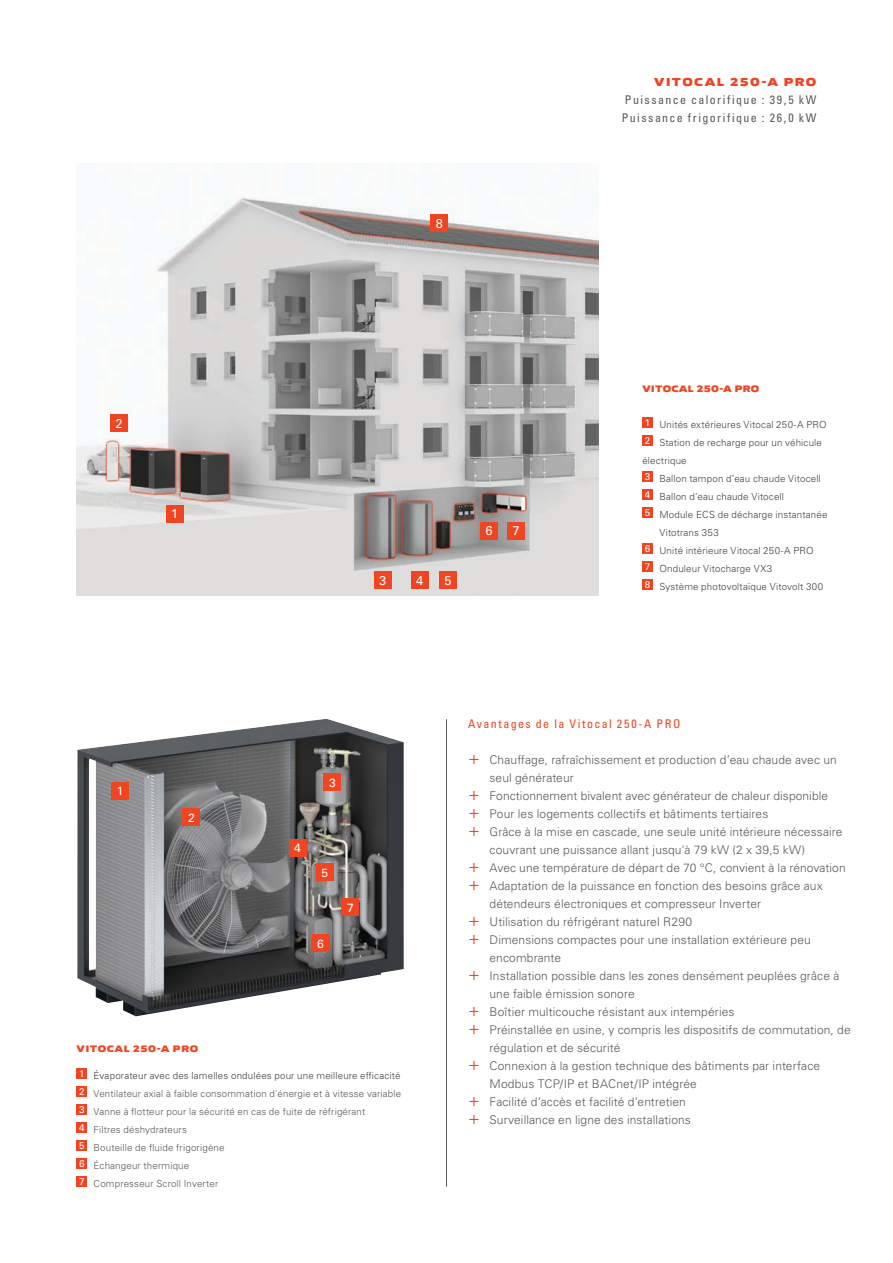
<style>
.page{position:relative;width:893px;height:1263px;background:#fff}
.page>*{position:absolute;margin:0;border:0;box-sizing:border-box;transform-origin:0 0}
.Beschriftung_Kästche{font:12.75px "Univers LTCYR 55 Roman";color:#fff}
.t1{font:300 12px/18px "Univers LTCYR 45";letter-spacing:.01em;color:#58595b}
.Copy___Univers_Light{font:condensed 12px "Univers LTCYR 57";letter-spacing:.12em;color:#58595b}
.Kopfzeile___Univers{font:condensed 12px "Univers LTCYR 57";letter-spacing:.12em;color:#ef4523}
.Pagina_Produkte___Vi{font:700 12px "Viessmann Wide";letter-spacing:.11em;color:#ef4523}
.Beschriftung_Kästche-2{font:12px "Univers LTCYR 55 Roman";color:#fff}
.Produktschnitt_Besch{font:300 9.75px/18px "Univers LTCYR 45";letter-spacing:.015em;color:#414142}
.Produktschnitt_Besch-2{font:300 9.75px "Univers LTCYR 45";letter-spacing:.015em;color:#58595b}
.Produktschnitt_Besch-3{font:700 9.75px "Viessmann Wide";letter-spacing:.03em;color:#ef4523}
.Beschriftung_Kästche-3{font:9.75px "Univers LTCYR 55 Roman";color:#fff}
.Produktschnitt_Besch-4{font:9.75px "Univers LTCYR 55 Roman";color:#fff}
.s1{font-size:18px;color:#ef4523}
</style>
<div class="page">
<img style="left:77px;top:719px;width:327px;height:297px">
<img style="left:77px;top:197px;width:522px;height:399px">
<div style="left:166px;top:505px;width:17px;height:17px;background:#ef4523"></div>
<div style="left:111px;top:415px;width:17px;height:17px;background:#ef4523"></div>
<div style="left:374px;top:572px;width:17px;height:17px;background:#ef4523"></div>
<div style="left:411px;top:572px;width:17px;height:17px;background:#ef4523"></div>
<div style="left:439px;top:572px;width:17px;height:17px;background:#ef4523"></div>
<div style="left:480px;top:522px;width:17px;height:17px;background:#ef4523"></div>
<div style="left:507px;top:522px;width:17px;height:17px;background:#ef4523"></div>
<div style="left:431px;top:215px;width:17px;height:17px;background:#ef4523"></div>
<div style="left:642px;top:418px;width:11px;height:10px;background:#ef4523"></div>
<div style="left:642px;top:436px;width:11px;height:10px;background:#ef4523"></div>
<div style="left:642px;top:472px;width:11px;height:10px;background:#ef4523"></div>
<div style="left:642px;top:490px;width:11px;height:10px;background:#ef4523"></div>
<div style="left:642px;top:508px;width:11px;height:10px;background:#ef4523"></div>
<div style="left:642px;top:544px;width:11px;height:10px;background:#ef4523"></div>
<div style="left:642px;top:562px;width:11px;height:10px;background:#ef4523"></div>
<div style="left:642px;top:580px;width:11px;height:10px;background:#ef4523"></div>
<div style="left:342px;top:899px;width:17px;height:17px;background:#ef4523"></div>
<div style="left:312px;top:935px;width:17px;height:17px;background:#ef4523"></div>
<div style="left:289px;top:839px;width:17px;height:17px;background:#ef4523"></div>
<div style="left:316px;top:864px;width:17px;height:17px;background:#ef4523"></div>
<div style="left:183px;top:809px;width:17px;height:17px;background:#ef4523"></div>
<div style="left:112px;top:782px;width:17px;height:17px;background:#ef4523"></div>
<div style="left:324px;top:774px;width:17px;height:17px;background:#ef4523"></div>
<div style="left:77px;top:1068px;width:10px;height:11px;background:#ef4523"></div>
<div style="left:77px;top:1086px;width:10px;height:11px;background:#ef4523"></div>
<div style="left:77px;top:1104px;width:10px;height:11px;background:#ef4523"></div>
<div style="left:77px;top:1122px;width:10px;height:11px;background:#ef4523"></div>
<div style="left:77px;top:1140px;width:10px;height:11px;background:#ef4523"></div>
<div style="left:77px;top:1158px;width:10px;height:11px;background:#ef4523"></div>
<div style="left:77px;top:1176px;width:10px;height:11px;background:#ef4523"></div>
<hr style="left:446px;top:719px;width:1px;height:468px;background:#58595b">
<p class="Beschriftung_Kästche" style="left:436px;top:214px;width:9px">8</p>
<p class="Pagina_Produkte___Vi" style="left:654px;top:74px;width:164px">VITOCAL 250-A PRO</p>
<p class="Copy___Univers_Light" style="left:625px;top:92px;width:193px">Puissance calorifique : 39,5 kW</p>
<p class="Copy___Univers_Light" style="left:622px;top:110px;width:196px">Puissance frigorifique : 26,0 kW</p>
<p class="Beschriftung_Kästche" style="left:116px;top:414px;width:9px">2</p>
<p class="Beschriftung_Kästche" style="left:171px;top:505px;width:9px">1</p>
<p class="Beschriftung_Kästche" style="left:379px;top:572px;width:9px">3</p>
<p class="Beschriftung_Kästche" style="left:416px;top:572px;width:9px">4</p>
<p class="Beschriftung_Kästche" style="left:444px;top:572px;width:9px">5</p>
<p class="Beschriftung_Kästche" style="left:485px;top:522px;width:9px">6</p>
<p class="Beschriftung_Kästche" style="left:512px;top:522px;width:9px">7</p>
<p class="Produktschnitt_Besch-3" style="left:642px;top:383px;width:119px">VITOCAL 250-A PRO</p>
<p class="Beschriftung_Kästche-3" style="left:645px;top:416px;width:7px">1</p>
<p class="Produktschnitt_Besch" style="left:659px;top:415px;width:169px">Unités extérieures Vitocal 250-A PRO</p>
<p class="Beschriftung_Kästche-3" style="left:645px;top:434px;width:7px">2</p>
<p class="Produktschnitt_Besch" style="left:642px;top:433px;width:181px;text-indent:17px">Station de recharge pour un véhicule électrique</p>
<p class="Beschriftung_Kästche-3" style="left:645px;top:470px;width:7px">3</p>
<p class="Produktschnitt_Besch" style="left:659px;top:469px;width:163px">Ballon tampon d’eau chaude Vitocell</p>
<p class="Beschriftung_Kästche-3" style="left:645px;top:488px;width:7px">4</p>
<p class="Produktschnitt_Besch" style="left:659px;top:487px;width:126px">Ballon d’eau chaude Vitocell</p>
<p class="Beschriftung_Kästche-3" style="left:645px;top:506px;width:7px">5</p>
<p class="Produktschnitt_Besch" style="left:659px;top:505px;width:170px">Module ECS de décharge instantanée<br>Vitotrans 353</p>
<p class="Beschriftung_Kästche-3" style="left:645px;top:542px;width:7px">6</p>
<p class="Produktschnitt_Besch" style="left:659px;top:541px;width:156px">Unité intérieure Vitocal 250-A PRO</p>
<p class="Beschriftung_Kästche-3" style="left:645px;top:560px;width:7px">7</p>
<p class="Produktschnitt_Besch" style="left:659px;top:559px;width:114px">Onduleur Vitocharge VX3</p>
<p class="Beschriftung_Kästche-3" style="left:645px;top:578px;width:7px">8</p>
<p class="Produktschnitt_Besch" style="left:659px;top:577px;width:165px">Système photovoltaïque Vitovolt 300</p>
<p class="Beschriftung_Kästche-2" style="left:117px;top:782px;width:8px">1</p>
<p class="Beschriftung_Kästche-2" style="left:188px;top:809px;width:8px">2</p>
<p class="Beschriftung_Kästche-2" style="left:329px;top:774px;width:8px">3</p>
<p class="Beschriftung_Kästche-2" style="left:294px;top:839px;width:8px">4</p>
<p class="Beschriftung_Kästche-2" style="left:322px;top:864px;width:8px">5</p>
<p class="Beschriftung_Kästche-2" style="left:317px;top:935px;width:8px">6</p>
<p class="Beschriftung_Kästche-2" style="left:347px;top:899px;width:8px">7</p>
<p class="Produktschnitt_Besch-3" style="left:77px;top:1042px;width:123px">VITOCAL 250-A PRO</p>
<p class="Produktschnitt_Besch-4" style="left:79px;top:1067px;width:7px">1</p>
<p class="Produktschnitt_Besch" style="left:94px;top:1066px;width:309px">Évaporateur avec des lamelles ondulées pour une meilleure efficacité</p>
<p class="Produktschnitt_Besch-4" style="left:79px;top:1085px;width:7px">2</p>
<p class="Produktschnitt_Besch-2" style="left:94px;top:1087px;width:309px">Ventilateur axial à faible consommation d'énergie et à vitesse variable</p>
<p class="Produktschnitt_Besch-4" style="left:79px;top:1103px;width:7px">3</p>
<p class="Produktschnitt_Besch-2" style="left:94px;top:1105px;width:273px">Vanne à flotteur pour la sécurité en cas de fuite de réfrigérant</p>
<p class="Produktschnitt_Besch-4" style="left:79px;top:1121px;width:7px">4</p>
<p class="Produktschnitt_Besch-2" style="left:94px;top:1123px;width:95px">Filtres déshydrateurs</p>
<p class="Produktschnitt_Besch-4" style="left:79px;top:1139px;width:7px">5</p>
<p class="Produktschnitt_Besch-2" style="left:94px;top:1141px;width:133px">Bouteille de fluide frigorigène</p>
<p class="Produktschnitt_Besch-4" style="left:79px;top:1157px;width:7px">6</p>
<p class="Produktschnitt_Besch-2" style="left:94px;top:1159px;width:97px">Échangeur thermique</p>
<p class="Produktschnitt_Besch-4" style="left:79px;top:1175px;width:7px">7</p>
<p class="Produktschnitt_Besch-2" style="left:94px;top:1177px;width:126px">Compresseur Scroll Inverter</p>
<p class="Kopfzeile___Univers" style="left:468px;top:716px;width:214px">Avantages de la Vitocal 250-A PRO</p>
<p class="t1" style="left:489px;top:751px;width:349px;text-indent:-21px"><span class="s1">+</span> Chauffage, rafraîchissement et production d’eau chaude avec un seul générateur</p>
<p class="t1" style="left:468px;top:787px;width:361px"><span class="s1">+</span> Fonctionnement bivalent avec générateur de chaleur disponible</p>
<p class="t1" style="left:468px;top:805px;width:302px"><span class="s1">+</span> Pour les logements collectifs et bâtiments tertiaires</p>
<p class="t1" style="left:489px;top:823px;width:354px;text-indent:-21px"><span class="s1">+</span> Grâce à la mise en cascade, une seule unité intérieure nécessaire couvrant une puissance allant jusqu'à 79 kW (2 x 39,5 kW)</p>
<p class="t1" style="left:468px;top:859px;width:379px"><span class="s1">+</span> Avec une température de départ de 70 °C, convient à la rénovation</p>
<p class="t1" style="left:489px;top:877px;width:335px;text-indent:-21px"><span class="s1">+</span> Adaptation de la puissance en fonction des besoins grâce aux détendeurs électroniques et compresseur Inverter</p>
<p class="t1" style="left:468px;top:913px;width:225px"><span class="s1">+</span> Utilisation du réfrigérant naturel R290</p>
<p class="t1" style="left:489px;top:931px;width:323px;text-indent:-21px"><span class="s1">+</span> Dimensions compactes pour une installation extérieure peu encombrante</p>
<p class="t1" style="left:489px;top:967px;width:351px;text-indent:-21px"><span class="s1">+</span> Installation possible dans les zones densément peuplées grâce à une faible émission sonore</p>
<p class="t1" style="left:468px;top:1003px;width:268px"><span class="s1">+</span> Boîtier multicouche résistant aux intempéries</p>
<p class="t1" style="left:489px;top:1021px;width:363px;text-indent:-21px"><span class="s1">+</span> Préinstallée en usine, y compris les dispositifs de commutation, de régulation et de sécurité</p>
<p class="t1" style="left:489px;top:1057px;width:332px;text-indent:-21px"><span class="s1">+</span> Connexion à la gestion technique des bâtiments par interface<br>Modbus TCP/IP et BACnet/IP intégrée</p>
<p class="t1" style="left:468px;top:1093px;width:219px"><span class="s1">+</span> Facilité d’accès et facilité d’entretien</p>
<p class="t1" style="left:468px;top:1111px;width:224px"><span class="s1">+</span> Surveillance en ligne des installations</p>
</div>
